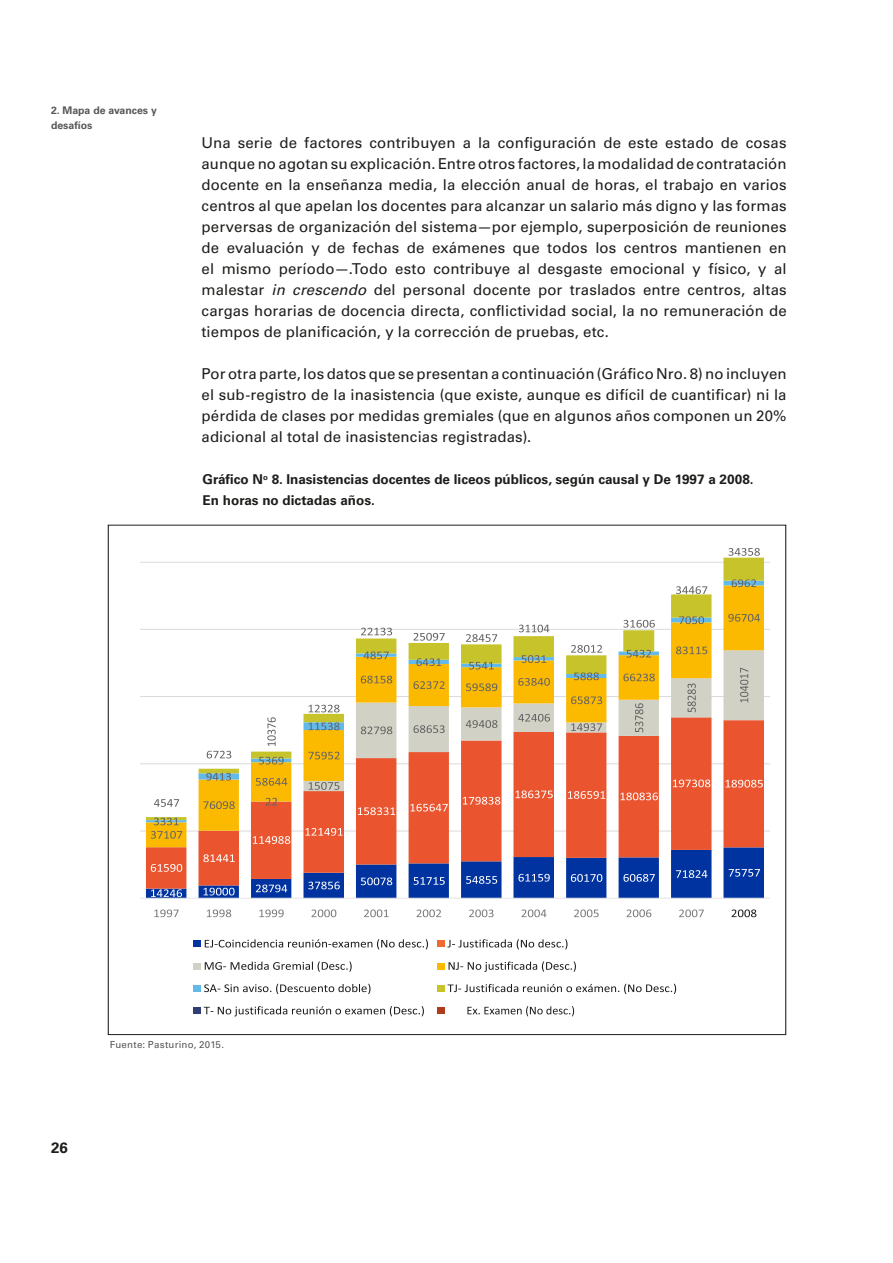
<style>
.page{position:relative;width:893px;height:1263px;background:#fff}
.page>*{position:absolute;margin:0;border:0;box-sizing:border-box;transform-origin:0 0}
.t1{font:15px/21px "Univers LT Std";letter-spacing:.01em;color:#1d1d1b;text-align:justify}
.t2{font:700 15px "Univers LT Std";color:#1d1d1b}
.t3{font:700 13.5px/21px "Univers LT Std";color:#1d1d1b}
.t4{font:700 10.5px/15px "Univers LT Std";color:#575756}
.t5{font:9.75px "Univers LT Std";letter-spacing:.025em;color:#575756}
.s1{font-style:italic}
</style>
<div class="page">
<hr style="left:140px;top:830px;width:630px;height:1px;background:#dadada">
<hr style="left:140px;top:763px;width:630px;height:1px;background:#dadada">
<hr style="left:140px;top:696px;width:630px;height:1px;background:#dadada">
<hr style="left:140px;top:629px;width:630px;height:1px;background:#dadada">
<hr style="left:140px;top:562px;width:630px;height:1px;background:#dadada">
<hr style="left:140px;top:515px;width:630px;height:1px;background:#dadada">
<svg style="left:146px;top:558px;width:618px;height:215px"></svg>
<hr style="left:140px;top:898px;width:630px;height:1px;background:#e3e3e3">
<svg style="left:361px;top:726px;width:31px;height:8px"></svg>
<svg style="left:414px;top:725px;width:31px;height:8px"></svg>
<svg style="left:466px;top:720px;width:31px;height:8px"></svg>
<svg style="left:518px;top:714px;width:32px;height:8px"></svg>
<svg style="left:571px;top:723px;width:31px;height:8px"></svg>
<svg style="left:635px;top:703px;width:8px;height:29px"></svg>
<svg style="left:687px;top:683px;width:9px;height:29px"></svg>
<svg style="left:740px;top:668px;width:8px;height:34px"></svg>
<svg style="left:308px;top:752px;width:32px;height:7px"></svg>
<svg style="left:361px;top:676px;width:31px;height:7px"></svg>
<svg style="left:413px;top:681px;width:32px;height:8px"></svg>
<svg style="left:466px;top:683px;width:31px;height:8px"></svg>
<svg style="left:518px;top:678px;width:32px;height:8px"></svg>
<svg style="left:571px;top:696px;width:31px;height:8px"></svg>
<svg style="left:623px;top:674px;width:32px;height:7px"></svg>
<svg style="left:676px;top:646px;width:31px;height:8px"></svg>
<svg style="left:728px;top:614px;width:32px;height:8px"></svg>
<svg style="left:259px;top:757px;width:25px;height:7px"></svg>
<svg style="left:309px;top:722px;width:31px;height:8px"></svg>
<svg style="left:364px;top:651px;width:25px;height:8px"></svg>
<svg style="left:416px;top:658px;width:25px;height:8px"></svg>
<svg style="left:469px;top:662px;width:25px;height:7px"></svg>
<svg style="left:521px;top:655px;width:25px;height:8px"></svg>
<svg style="left:574px;top:672px;width:25px;height:8px"></svg>
<svg style="left:626px;top:650px;width:25px;height:7px"></svg>
<svg style="left:679px;top:616px;width:25px;height:8px"></svg>
<svg style="left:732px;top:579px;width:24px;height:8px"></svg>
<svg style="left:146px;top:773px;width:618px;height:125px"></svg>
<svg style="left:207px;top:751px;width:24px;height:7px"></svg>
<svg style="left:267px;top:717px;width:9px;height:29px"></svg>
<svg style="left:309px;top:705px;width:31px;height:7px"></svg>
<svg style="left:361px;top:628px;width:31px;height:7px"></svg>
<svg style="left:413px;top:633px;width:32px;height:8px"></svg>
<svg style="left:466px;top:634px;width:31px;height:8px"></svg>
<svg style="left:519px;top:625px;width:30px;height:7px"></svg>
<svg style="left:571px;top:645px;width:31px;height:8px"></svg>
<svg style="left:623px;top:620px;width:32px;height:8px"></svg>
<svg style="left:676px;top:586px;width:31px;height:8px"></svg>
<svg style="left:728px;top:548px;width:32px;height:8px"></svg>
<svg style="left:154px;top:909px;width:25px;height:8px"></svg>
<svg style="left:207px;top:909px;width:24px;height:8px"></svg>
<svg style="left:259px;top:909px;width:25px;height:8px"></svg>
<svg style="left:311px;top:909px;width:25px;height:8px"></svg>
<svg style="left:364px;top:909px;width:25px;height:8px"></svg>
<svg style="left:417px;top:909px;width:24px;height:8px"></svg>
<svg style="left:469px;top:909px;width:25px;height:8px"></svg>
<svg style="left:522px;top:909px;width:24px;height:8px"></svg>
<svg style="left:574px;top:909px;width:25px;height:8px"></svg>
<svg style="left:627px;top:909px;width:24px;height:8px"></svg>
<svg style="left:679px;top:909px;width:25px;height:8px"></svg>
<svg style="left:732px;top:909px;width:24px;height:8px"></svg>
<div style="left:194px;top:941px;width:7px;height:6px;background:#0033a0"></div>
<svg style="left:205px;top:939px;width:223px;height:10px"></svg>
<div style="left:437px;top:941px;width:7px;height:6px;background:#ed6a30"></div>
<svg style="left:447px;top:939px;width:120px;height:10px"></svg>
<div style="left:194px;top:963px;width:7px;height:6px;background:#d2d1c5"></div>
<svg style="left:205px;top:961px;width:147px;height:11px"></svg>
<div style="left:437px;top:963px;width:7px;height:6px;background:#fbba00"></div>
<svg style="left:449px;top:961px;width:127px;height:11px"></svg>
<div style="left:194px;top:985px;width:7px;height:7px;background:#62baea"></div>
<svg style="left:204px;top:984px;width:166px;height:10px"></svg>
<div style="left:437px;top:985px;width:7px;height:7px;background:#c6c32b"></div>
<svg style="left:448px;top:984px;width:228px;height:10px"></svg>
<div style="left:194px;top:1007px;width:7px;height:7px;background:#313c71"></div>
<svg style="left:204px;top:1006px;width:220px;height:10px"></svg>
<div style="left:437px;top:1007px;width:7px;height:7px;background:#af3b1f"></div>
<svg style="left:467px;top:1006px;width:107px;height:10px"></svg>
<p class="t4" style="left:51px;top:103px;width:107px">2. Mapa de avances y desafíos</p>
<p class="t1" style="left:202px;top:133px;width:587px">Una serie de factores contribuyen a la configuración de este estado de cosas aunque no agotan su explicación. Entre otros factores, la modalidad de contratación docente en la enseñanza media, la elección anual de horas, el trabajo en varios centros al que apelan los docentes para alcanzar un salario más digno y las formas perversas de organización del sistema—por ejemplo, superposición de reuniones de evaluación y de fechas de exámenes que todos los centros mantienen en el mismo período—.Todo esto contribuye al desgaste emocional y físico, y al malestar <span class="s1">in crescendo</span> del personal docente por traslados entre centros, altas cargas horarias de docencia directa, conflictividad social, la no remuneración de tiempos de planificación, y la corrección de pruebas, etc.</p>
<p class="t1" style="left:202px;top:364px;width:587px">Por otra parte, los datos que se presentan a continuación (Gráfico Nro. 8) no incluyen el sub-registro de la inasistencia (que existe, aunque es difícil de cuantificar) ni la pérdida de clases por medidas gremiales (que en algunos años componen un 20% adicional al total de inasistencias registradas).</p>
<p class="t3" style="left:203px;top:469px;width:553px">Gráfico N<sup>o</sup> 8. Inasistencias docentes de liceos públicos, según causal y De 1997 a 2008.<br>En horas no dictadas años.</p>
<p class="t2" style="left:51px;top:1138px;width:18px">26</p>
<p class="t5" style="left:110px;top:1038px;width:116px">Fuente: Pasturino, 2015.</p>
</div>
